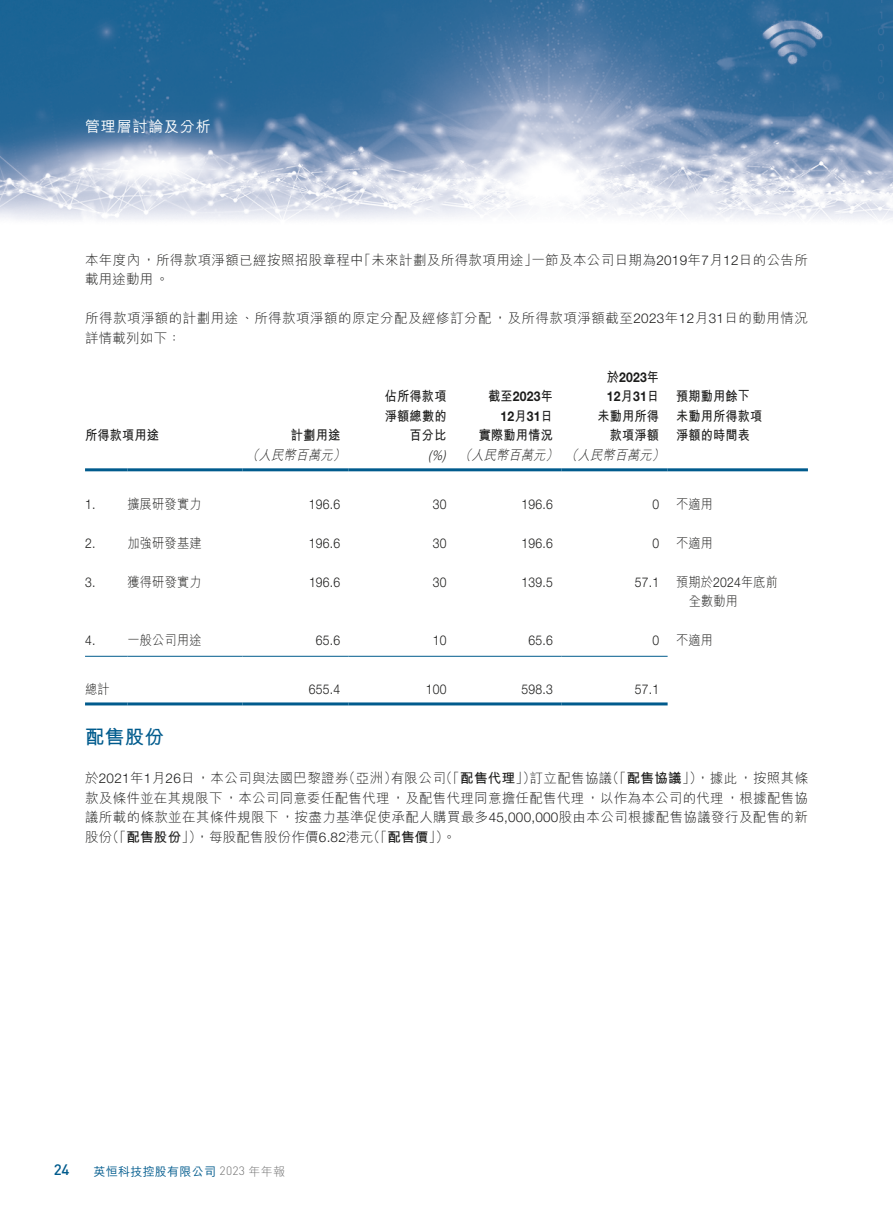
<style>
.page{position:relative;width:893px;height:1212px;background:#fff}
.page>*{position:absolute;margin:0;border:0;box-sizing:border-box;transform-origin:0 0}
.t1{font:700 19.5px "M Hei HK";color:#005b8d}
.t2{font:500 15px "M Hei HK";letter-spacing:.055em;color:#fff}
.t3{font:500 15px "DIN Pro";color:#005b8d}
.t4{font:300 13.5px/19.5px "M Hei HK";letter-spacing:.025em;color:#1c1c1b}
.t5{font:300 13.5px "Helvetica Neue LT Std";letter-spacing:.015em;color:#1c1c1b;scale:.9 1}
.t6{font:700 13.5px/19.5px "M Hei HK";letter-spacing:.015em;color:#1c1c1b;text-align:right;scale:.9 1}
.t7{font:300 13.5px/19.5px "M Hei HK";letter-spacing:.025em;color:#1c1c1b;scale:.9 1}
.t8{font:italic 300 13.5px "M Hei HK";color:#1c1c1b;scale:.9 1}
.t9{font:700 13.5px/19.5px "Helvetica Neue LT Std";letter-spacing:.015em;color:#1c1c1b;text-align:right;scale:.9 1}
.t10{font:500 12px "M Hei HK";letter-spacing:.025em;color:#005b8d}
.s1{font-family:"Helvetica Neue LT Std"}
.s2{font-family:"M Hei HK"}
.s3{font-weight:700}
.s4{font-family:"DIN Pro";font-weight:300;color:#6f6f6f}
.s5{font-weight:300;color:#6f6f6f}
</style>
<div class="page">
<img style="left:0;top:0;width:893px;height:706px">
<hr style="left:85px;top:468px;width:43px;height:3px;background:#005b8d">
<hr style="left:128px;top:468px;width:114px;height:3px;background:#005b8d">
<hr style="left:242px;top:468px;width:107px;height:3px;background:#005b8d">
<hr style="left:349px;top:468px;width:106px;height:3px;background:#005b8d">
<hr style="left:455px;top:468px;width:106px;height:3px;background:#005b8d">
<hr style="left:561px;top:468px;width:107px;height:3px;background:#005b8d">
<hr style="left:668px;top:468px;width:140px;height:3px;background:#005b8d">
<hr style="left:85px;top:656px;width:43px;height:1px;background:#005b8d">
<hr style="left:128px;top:656px;width:114px;height:1px;background:#005b8d">
<hr style="left:242px;top:656px;width:107px;height:1px;background:#005b8d">
<hr style="left:349px;top:656px;width:106px;height:1px;background:#005b8d">
<hr style="left:455px;top:656px;width:106px;height:1px;background:#005b8d">
<hr style="left:561px;top:656px;width:107px;height:1px;background:#005b8d">
<hr style="left:85px;top:702px;width:43px;height:3px;background:#005b8d">
<hr style="left:128px;top:702px;width:114px;height:3px;background:#005b8d">
<hr style="left:242px;top:702px;width:107px;height:3px;background:#005b8d">
<hr style="left:349px;top:702px;width:106px;height:3px;background:#005b8d">
<hr style="left:455px;top:702px;width:106px;height:3px;background:#005b8d">
<hr style="left:561px;top:702px;width:107px;height:3px;background:#005b8d">
<p class="t2" style="left:85px;top:116px;width:127px">管理層討論及分析</p>
<p class="t4" style="left:85px;top:250px;width:724px">本年度內，所得款項淨額已經按照招股章程中「未來計劃及所得款項用途」一節及本公司日期為<span class="s1">2019</span>年<span class="s1">7</span>月<span class="s1">12</span>日的公告所載用途動用。</p>
<p class="t4" style="left:85px;top:308px;width:724px">所得款項淨額的計劃用途、所得款項淨額的原定分配及經修訂分配，及所得款項淨額截至<span class="s1">2023</span>年<span class="s1">12</span>月<span class="s1">31</span>日的動用情況詳情載列如下：</p>
<p class="t6" style="left:85px;top:425px;width:84px">所得款項用途</p>
<p class="t6" style="left:291px;top:425px;width:56px">計劃用途</p>
<p class="t6" style="left:385px;top:386px;width:70px">佔所得款項淨額總數的百分比</p>
<p class="t9" style="left:488px;top:386px;width:73px"><span class="s2">截至</span>2023<span class="s2">年<br></span>12<span class="s2">月</span>31<span class="s2">日</span></p>
<p class="t6" style="left:479px;top:425px;width:84px">實際動用情況</p>
<p class="t9" style="left:607px;top:367px;width:60px;text-align:left"><span class="s2">於</span>2023<span class="s2">年<br></span>12<span class="s2">月</span>31<span class="s2">日</span></p>
<p class="t6" style="left:597px;top:405px;width:70px">未動用所得款項淨額</p>
<p class="t8" style="left:246px;top:445px;width:116px">（人民幣百萬元）</p>
<p class="t8" style="left:428px;top:445px;width:268px"><span class="s1">(%)</span> （人民幣百萬元）（人民幣百萬元）</p>
<p class="t6" style="left:676px;top:386px;width:97px;text-align:left">預期動用餘下未動用所得款項淨額的時間表</p>
<p class="t7" style="left:85px;top:493px;width:131px"><span class="s1">1.</span> 擴展研發實力</p>
<p class="t5" style="left:309px;top:495px;width:36px">196.6</p>
<p class="t5" style="left:433px;top:495px;width:17px">30</p>
<p class="t5" style="left:522px;top:495px;width:36px">196.6</p>
<p class="t5" style="left:652px;top:495px;width:9px">0</p>
<p class="t7" style="left:676px;top:493px;width:42px">不適用</p>
<p class="t7" style="left:85px;top:532px;width:131px"><span class="s1">2.</span> 加強研發基建</p>
<p class="t5" style="left:309px;top:534px;width:36px">196.6</p>
<p class="t5" style="left:433px;top:534px;width:17px">30</p>
<p class="t5" style="left:522px;top:534px;width:36px">196.6</p>
<p class="t5" style="left:652px;top:534px;width:9px">0</p>
<p class="t7" style="left:676px;top:532px;width:42px">不適用</p>
<p class="t7" style="left:85px;top:571px;width:131px"><span class="s1">3.</span> 獲得研發實力</p>
<p class="t5" style="left:309px;top:574px;width:36px">196.6</p>
<p class="t5" style="left:433px;top:574px;width:17px">30</p>
<p class="t5" style="left:522px;top:574px;width:36px">139.5</p>
<p class="t5" style="left:635px;top:574px;width:28px">57.1</p>
<p class="t7" style="left:689px;top:571px;width:100px;text-indent:-13px">預期於<span class="s1">2024</span>年底前全數動用</p>
<p class="t7" style="left:85px;top:630px;width:131px"><span class="s1">4.</span> 一般公司用途</p>
<p class="t5" style="left:316px;top:632px;width:28px">65.6</p>
<p class="t5" style="left:433px;top:632px;width:17px">10</p>
<p class="t5" style="left:529px;top:632px;width:28px">65.6</p>
<p class="t5" style="left:652px;top:632px;width:9px">0</p>
<p class="t7" style="left:676px;top:630px;width:42px">不適用</p>
<p class="t7" style="left:85px;top:679px;width:29px">總計</p>
<p class="t5" style="left:309px;top:681px;width:36px">655.4</p>
<p class="t5" style="left:426px;top:681px;width:24px">100</p>
<p class="t5" style="left:522px;top:681px;width:36px">598.3</p>
<p class="t5" style="left:635px;top:681px;width:28px">57.1</p>
<h1 class="t1" style="left:85px;top:723px;width:80px">配售股份</h1>
<p class="t4" style="left:85px;top:768px;width:725px;text-align:justify">於<span class="s1">2021</span>年<span class="s1">1</span>月<span class="s1">26</span>日，本公司與法國巴黎證券（亞洲）有限公司（「<span class="s3">配售代理</span>」）訂立配售協議（「<span class="s3">配售協議</span>」），據此，按照其條款及條件並在其規限下，本公司同意委任配售代理，及配售代理同意擔任配售代理，以作為本公司的代理，根據配售協議所載的條款並在其條件規限下，按盡力基準促使承配人購買最多<span class="s1">45,000,000</span>股由本公司根據配售協議發行及配售的新股份（「<span class="s3">配售股份</span>」），每股配售股份作價<span class="s1">6.82</span>港元（「<span class="s3">配售價</span>」）。</p>
<p class="t3" style="left:54px;top:1157px;width:17px">24</p>
<p class="t10" style="left:94px;top:1163px;width:193px">英恒科技控股有限公司 <span class="s4">2023</span> <span class="s5">年年報</span></p>
</div>
